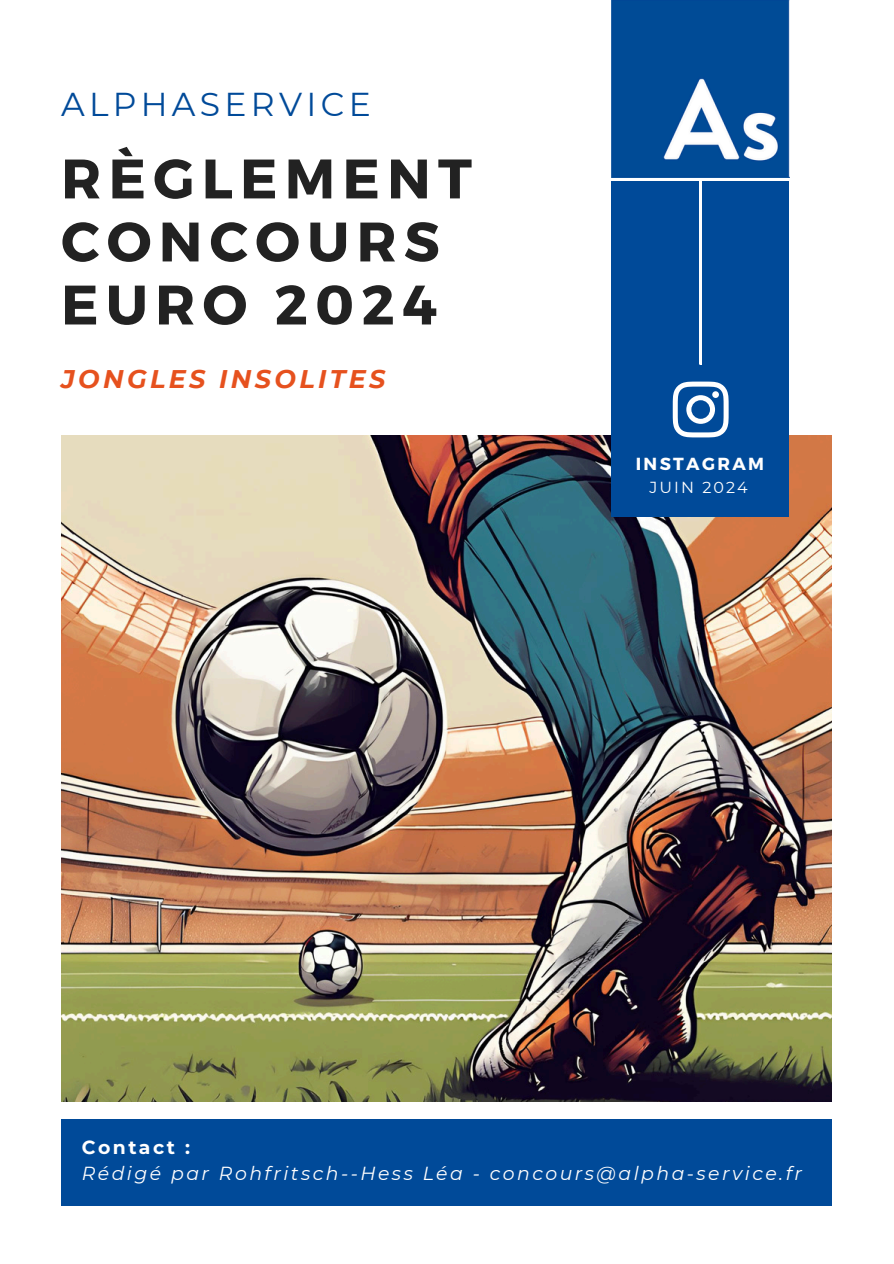
<style>
.page{position:relative;width:894px;height:1264px;background:#fff}
.page>*{position:absolute;margin:0;border:0;box-sizing:border-box;transform-origin:0 0}
.t1{font:700 55.5px/63px "Montserrat";letter-spacing:.13em;color:#222}
.t2{font:33px "Montserrat";letter-spacing:.13em;color:#004a99}
.t3{font:italic 700 25.5px "Montserrat";letter-spacing:.13em;color:#e6511e}
.t4{font:italic 18.9px "Montserrat";letter-spacing:.13em;color:#fff}
.t5{font:700 18.9px "Montserrat";letter-spacing:.13em;color:#fff}
.t6{font:700 17.4px "Montserrat";letter-spacing:.135em;color:#fff}
.t7{font:15.9px "Montserrat";letter-spacing:.13em;color:#fff}
</style>
<div class="page">
<img style="left:61px;top:435px;width:770px;height:666px">
<div style="left:611px;top:181px;width:177px;height:336px;background:#004a99"></div>
<svg style="left:699px;top:181px;width:2px;height:183px"></svg>
<img style="left:611px;top:0;width:177px;height:178px">
<svg style="left:672px;top:381px;width:56px;height:56px"></svg>
<div style="left:712px;top:391px;width:6px;height:7px;background:#fff;border-radius:50%"></div>
<div style="left:61px;top:1119px;width:769px;height:86px;background:#004a99"></div>
<h2 class="t2" style="left:61px;top:81px;width:311px">ALPHASERVICE</h2>
<h1 class="t1" style="left:61px;top:148px;width:412px">RÈGLEMENT<br>CONCOURS<br>EURO 2024</h1>
<h3 class="t3" style="left:61px;top:360px;width:326px">JONGLES INSOLITES</h3>
<p class="t6" style="left:635px;top:453px;width:130px">INSTAGRAM</p>
<p class="t7" style="left:649px;top:476px;width:100px">JUIN 2024</p>
<p class="t5" style="left:82px;top:1134px;width:110px">Contact :</p>
<p class="t4" style="left:82px;top:1160px;width:721px">Rédigé par Rohfritsch--Hess Léa - concours@alpha-service.fr</p>
</div>
